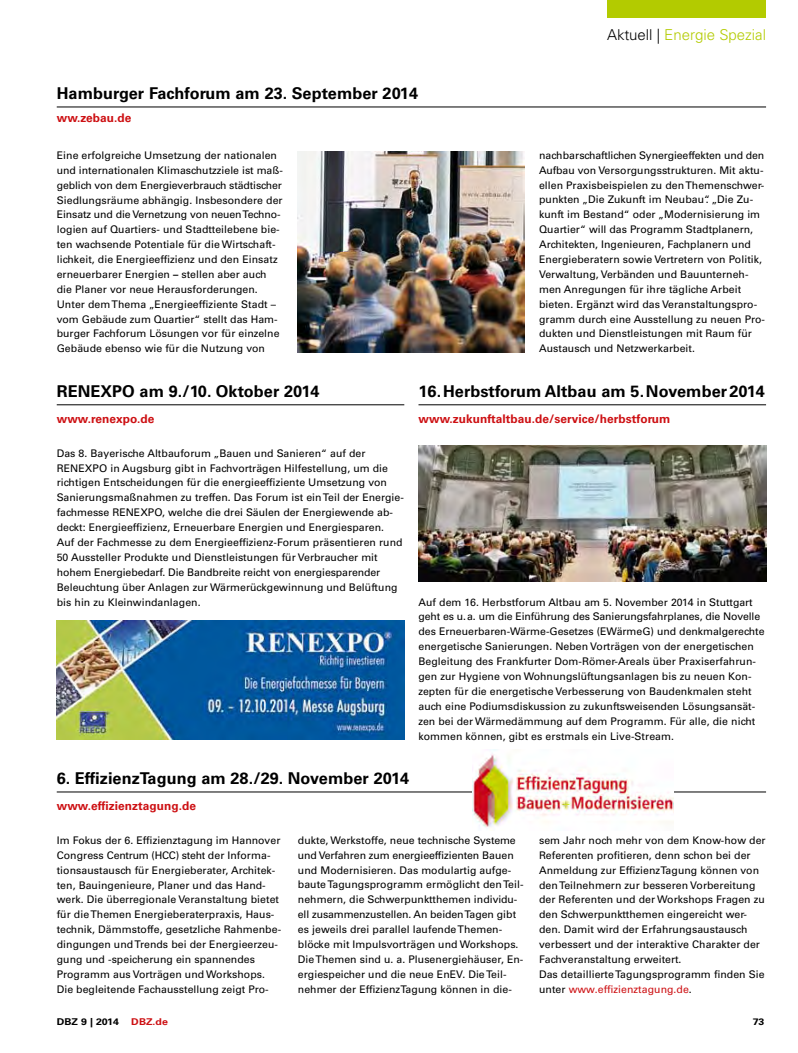
<style>
.page{position:relative;width:798px;height:1053px;background:#fff}
.page>*{position:absolute;margin:0;border:0;box-sizing:border-box;transform-origin:0 0}
.t1{font:700 16.25px "Univers LT Std";letter-spacing:.005em;color:#000}
.t2{font:300 15px "Univers LT Std";color:#b3cb00}
.t3{font:700 11.88px "Univers LT Std";letter-spacing:.005em;color:#cd1013}
.t4{font:10.5px/14.9px "Univers LT Std";letter-spacing:.005em;color:#000}
.t5{font:700 9.38px "Univers LT Std";letter-spacing:.005em;color:#000;scale:1.13 1}
.t6{font:700 9.38px "Univers LT Std";color:#cd1013;scale:1.13 1}
.s1{color:#000}
.s2{font-weight:700}
.s3{color:#cd1013}
</style>
<div class="page">
<div style="left:607px;top:0;width:158px;height:18px;background:#b3cb00"></div>
<img style="left:298px;top:152px;width:226px;height:200px">
<hr style="left:57px;top:107px;width:708px;height:1px;background:#000">
<img style="left:57px;top:620px;width:347px;height:119px">
<hr style="left:57px;top:404px;width:347px;height:1px;background:#000">
<img style="left:418px;top:445px;width:347px;height:136px">
<hr style="left:418px;top:404px;width:347px;height:1px;background:#000">
<hr style="left:57px;top:791px;width:708px;height:1px;background:#000">
<img style="left:472px;top:749px;width:201px;height:79px">
<h1 class="t1" style="left:57px;top:84px;width:363px">Hamburger Fachforum am 23. September 2014</h1>
<p class="t3" style="left:57px;top:110px;width:76px">ww.zebau.de</p>
<h2 class="t2" style="left:607px;top:26px;width:160px"><span class="s1">Aktuell |</span> Energie Spezial</h2>
<p class="t4" style="left:57px;top:148px;width:228px">Eine erfolgreiche Umsetzung der nationalen und internationalen Klimaschutzziele ist maß&shy;geblich von dem Energieverbrauch städtischer Siedlungsräume abhängig. Insbesondere der Einsatz und die Vernetzung von neuen Techno&shy;logien auf Quartiers- und Stadtteilebene bie&shy;ten wachsende Potentiale für die Wirtschaft&shy;lichkeit, die Energieeffizienz und den Einsatz erneuerbarer Energien <span class="s2">–</span> stellen aber auch die Planer vor neue Herausforderungen.<br>Unter dem Thema „Energieeffiziente Stadt – vom Gebäude zum Quartier“ stellt das Ham&shy;burger Fachforum Lösungen vor für einzelne Gebäude ebenso wie für die Nutzung von</p>
<p class="t4" style="left:539px;top:148px;width:227px">nachbarschaftlichen Synergieeffekten und den Aufbau von Versorgungsstrukturen. Mit aktu&shy;ellen Praxisbeispielen zu den Themenschwer&shy;punkten „Die Zukunft im Neubau“. „Die Zu&shy;kunft im Bestand“ oder „Modernisierung im Quartier“ will das Programm Stadtplanern, Architekten, Ingenieuren, Fachplanern und Energieberatern sowie Vertretern von Politik, Verwaltung, Verbänden und Bauunterneh&shy;men Anregungen für ihre tägliche Arbeit bieten. Ergänzt wird das Veranstaltungspro&shy;gramm durch eine Ausstellung zu neuen Pro&shy;dukten und Dienstleistungen mit Raum für Austausch und Netzwerkarbeit.</p>
<h1 class="t1" style="left:57px;top:382px;width:264px">RENEXPO am 9./10. Oktober 2014</h1>
<p class="t3" style="left:57px;top:412px;width:99px">www.renexpo.de</p>
<p class="t4" style="left:57px;top:445px;width:348px">Das 8. Bayerische Altbauforum „Bauen und Sanieren“ auf der RENEXPO in Augsburg gibt in Fachvorträgen Hilfestellung, um die richtigen Entscheidungen für die energieeffiziente Umsetzung von Sanierungsmaßnahmen zu treffen. Das Forum ist ein Teil der Energie&shy;fachmesse RENEXPO, welche die drei Säulen der Energiewende ab&shy;deckt: Energieeffizienz, Erneuerbare Energien und Energiesparen.<br>Auf der Fachmesse zu dem Energieeffizienz-Forum präsentieren rund 50 Aussteller Produkte und Dienstleistungen für Verbraucher mit hohem Energiebedarf. Die Bandbreite reicht von energiesparender Beleuchtung über Anlagen zur Wärmerückgewinnung und Belüftung bis hin zu Kleinwindanlagen.</p>
<h1 class="t1" style="left:418px;top:382px;width:348px">16.Herbstforum Altbau am 5.November2014</h1>
<p class="t3" style="left:418px;top:412px;width:253px">www.zukunftaltbau.de/service/herbstforum</p>
<p class="t4" style="left:418px;top:594px;width:347px">Auf dem 16. Herbstforum Altbau am 5. November 2014 in Stuttgart geht es u.a. um die Einführung des Sanierungsfahrplanes, die Novelle des Erneuerbaren-Wärme-Gesetzes (EWärmeG) und denkmalgerechte energetische Sanierungen. Neben Vorträgen von der energetischen Begleitung des Frankfurter Dom-Römer-Areals über Praxiserfahrun&shy;gen zur Hygiene von Wohnungslüftungsanlagen bis zu neuen Kon&shy;zepten für die energetische Verbesserung von Baudenkmalen steht auch eine Podiumsdiskussion zu zukunftsweisenden Lösungsansät&shy;zen bei der Wärmedämmung auf dem Programm. Für alle, die nicht kommen können, gibt es erstmals ein Live-Stream.</p>
<h1 class="t1" style="left:57px;top:769px;width:354px">6. EffizienzTagung am 28./29. November 2014</h1>
<p class="t3" style="left:57px;top:799px;width:141px">www.effizienztagung.de</p>
<p class="t4" style="left:57px;top:832px;width:226px">Im Fokus der 6. Effizienztagung im Hannover Congress Centrum (HCC) steht der Informa&shy;tionsaustausch für Energieberater, Architek&shy;ten, Bauingenieure, Planer und das Hand&shy;werk. Die überregionale Veranstaltung bietet für die Themen Energieberaterpraxis, Haus&shy;technik, Dämmstoffe, gesetzliche Rahmenbe&shy;dingungen und Trends bei der Energieerzeu&shy;gung und -speicherung ein spannendes Programm aus Vorträgen und Workshops.<br>Die begleitende Fachausstellung zeigt Pro-</p>
<p class="t4" style="left:298px;top:832px;width:227px">dukte, Werkstoffe, neue technische Systeme und Verfahren zum energieeffizienten Bauen und Modernisieren. Das modulartig aufge&shy;baute Tagungsprogramm ermöglicht den Teil&shy;nehmern, die Schwerpunktthemen individu&shy;ell zusammenzustellen. An beiden Tagen gibt es jeweils drei parallel laufende Themen&shy;blöcke mit Impulsvorträgen und Workshops.<br>Die Themen sind u. a. Plusenergiehäuser, En&shy;ergiespeicher und die neue EnEV. Die Teil&shy;nehmer der EffizienzTagung können in die-</p>
<p class="t4" style="left:539px;top:832px;width:228px">sem Jahr noch mehr von dem Know-how der Referenten profitieren, denn schon bei der Anmeldung zur EffizienzTagung können von den Teilnehmern zur besseren Vorbereitung der Referenten und der Workshops Fragen zu den Schwerpunktthemen eingereicht wer&shy;den. Damit wird der Erfahrungsaustausch verbessert und der interaktive Charakter der Fachveranstaltung erweitert.<br>Das detaillierte Tagungsprogramm finden Sie unter <span class="s3">www.effizienztagung.de</span>.</p>
<p class="t5" style="left:57px;top:1016px;width:57px">DBZ 9 | 2014</p>
<p class="t6" style="left:131px;top:1016px;width:34px">DBZ.de</p>
<p class="t5" style="left:752px;top:1016px;width:12px">73</p>
</div>
